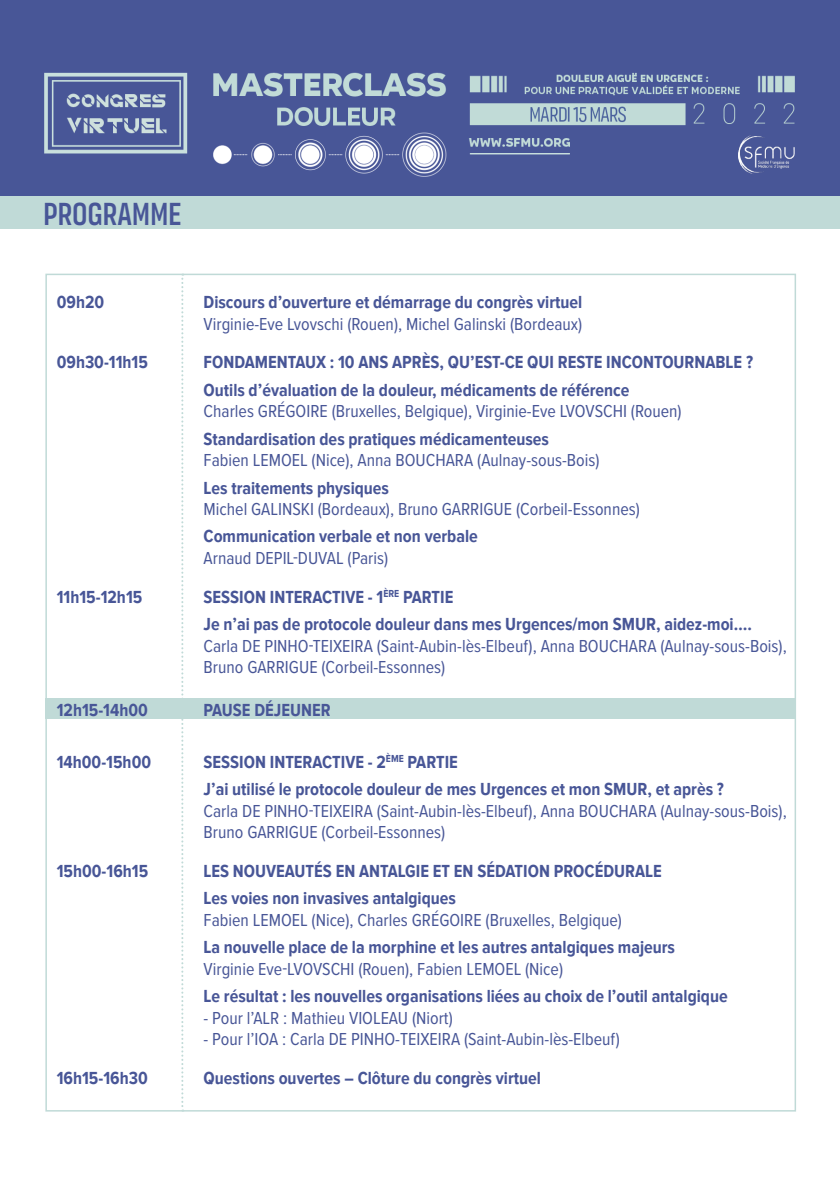
<style>
.page{position:relative;width:840px;height:1191px;background:#fff}
.page>*{position:absolute;margin:0;border:0;box-sizing:border-box;transform-origin:0 0}
.t1{font:32px "Organetto Regular Ultra Cnd";letter-spacing:.01em;color:#485697}
.t2{font:18px/21.6px "Proxima Nova Cond";color:#485697}
.t3{font:700 18px "Proxima Nova Cond";color:#485697}
.s1{font-weight:700}
</style>
<div class="page">
<div style="left:0;top:195px;width:839px;height:34px;background:#c0dad7"></div>
<img style="left:0;top:0;width:839px;height:196px">
<div style="left:45px;top:698px;width:750px;height:21px;background:#c0dad7"></div>
<svg style="left:181px;top:274px;width:2px;height:837px"></svg>
<p class="t1" style="left:43px;top:194px;width:139px">PROGRAMME</p>
<p class="t3" style="left:57px;top:292px;width:49px">09h20</p>
<p class="t3" style="left:203px;top:292px;width:380px">Discours d’ouverture et démarrage du congrès virtuel</p>
<p class="t2" style="left:203px;top:312px;width:380px">Virginie-Eve Lvovschi (Rouen), Michel Galinski (Bordeaux)</p>
<p class="t3" style="left:57px;top:352px;width:93px">09h30-11h15</p>
<p class="t3" style="left:203px;top:352px;width:550px">FONDAMENTAUX : 10 ANS APRÈS, QU’EST-CE QUI RESTE INCONTOURNABLE ?</p>
<p class="t2" style="left:203px;top:378px;width:479px"><span class="s1">Outils d’évaluation de la douleur, médicaments de référence<br></span>Charles GRÉGOIRE (Bruxelles, Belgique), Virginie-Eve LVOVSCHI (Rouen)</p>
<p class="t2" style="left:203px;top:427px;width:397px"><span class="s1">Standardisation des pratiques médicamenteuses<br></span>Fabien LEMOEL (Nice), Anna BOUCHARA (Aulnay-sous-Bois)</p>
<p class="t2" style="left:203px;top:476px;width:437px"><span class="s1">Les traitements physiques<br></span>Michel GALINSKI (Bordeaux), Bruno GARRIGUE (Corbeil-Essonnes)</p>
<p class="t3" style="left:203px;top:526px;width:275px">Communication verbale et non verbale</p>
<p class="t2" style="left:203px;top:546px;width:186px">Arnaud DEPIL-DUVAL (Paris)</p>
<p class="t3" style="left:57px;top:586px;width:87px">11h15-12h15</p>
<p class="t3" style="left:203px;top:586px;width:251px">SESSION INTERACTIVE - 1<sup>ÈRE</sup> PARTIE</p>
<p class="t3" style="left:203px;top:614px;width:549px">Je n’ai pas de protocole douleur dans mes Urgences/mon SMUR, aidez-moi….</p>
<p class="t2" style="left:203px;top:634px;width:584px">Carla DE PINHO-TEIXEIRA (Saint-Aubin-lès-Elbeuf), Anna BOUCHARA (Aulnay-sous-Bois),<br>Bruno GARRIGUE (Corbeil-Essonnes)</p>
<p class="t3" style="left:57px;top:699px;width:93px">12h15-14h00</p>
<p class="t3" style="left:203px;top:699px;width:129px">PAUSE DÉJEUNER</p>
<p class="t3" style="left:57px;top:751px;width:96px">14h00-15h00</p>
<p class="t3" style="left:203px;top:751px;width:256px">SESSION INTERACTIVE - 2<sup>ÈME</sup> PARTIE</p>
<p class="t3" style="left:203px;top:779px;width:521px">J’ai utilisé le protocole douleur de mes Urgences et mon SMUR, et après ?</p>
<p class="t2" style="left:203px;top:799px;width:584px">Carla DE PINHO-TEIXEIRA (Saint-Aubin-lès-Elbeuf), Anna BOUCHARA (Aulnay-sous-Bois),<br>Bruno GARRIGUE (Corbeil-Essonnes)</p>
<p class="t3" style="left:57px;top:861px;width:93px">15h00-16h15</p>
<p class="t3" style="left:203px;top:861px;width:459px">LES NOUVEAUTÉS EN ANTALGIE ET EN SÉDATION PROCÉDURALE</p>
<p class="t3" style="left:203px;top:888px;width:254px">Les voies non invasives antalgiques</p>
<p class="t2" style="left:203px;top:908px;width:419px">Fabien LEMOEL (Nice), Charles GRÉGOIRE (Bruxelles, Belgique)</p>
<p class="t3" style="left:203px;top:937px;width:472px">La nouvelle place de la morphine et les autres antalgiques majeurs</p>
<p class="t2" style="left:203px;top:957px;width:361px">Virginie Eve-LVOVSCHI (Rouen), Fabien LEMOEL (Nice)</p>
<p class="t3" style="left:203px;top:986px;width:525px">Le résultat : les nouvelles organisations liées au choix de l’outil antalgique</p>
<p class="t2" style="left:203px;top:1006px;width:250px">- Pour l’ALR : Mathieu VIOLEAU (Niort)</p>
<p class="t2" style="left:203px;top:1027px;width:417px">- Pour l’IOA : Carla DE PINHO-TEIXEIRA (Saint-Aubin-lès-Elbeuf)</p>
<p class="t3" style="left:57px;top:1067px;width:92px">16h15-16h30</p>
<p class="t3" style="left:203px;top:1067px;width:339px">Questions ouvertes – Clôture du congrès virtuel</p>
</div>
